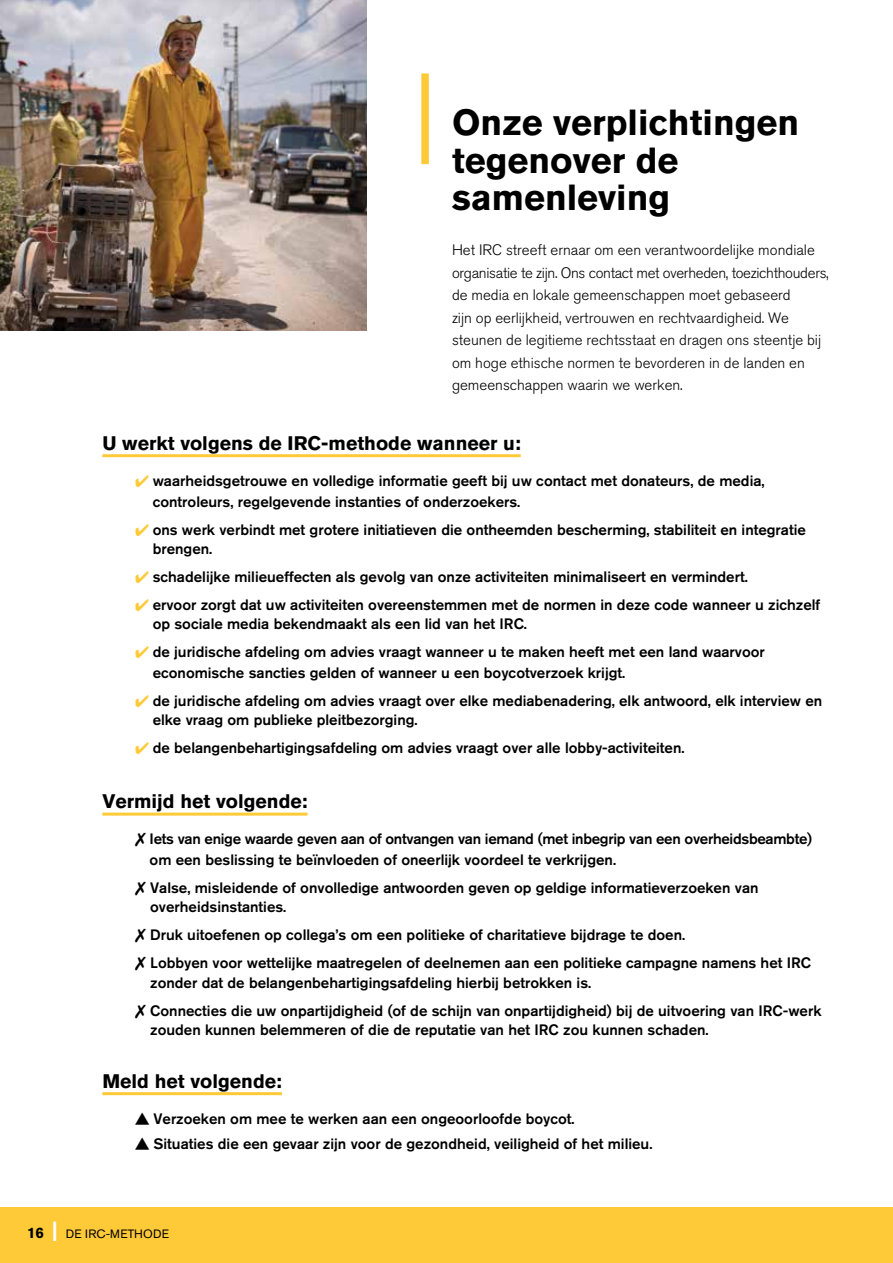
<style>
.page{position:relative;width:893px;height:1263px;background:#fff}
.page>*{position:absolute;margin:0;border:0;box-sizing:border-box;transform-origin:0 0}
.t1{font:700 36px/37.5px "Akzidenz Grotesk BE";color:#000}
.t2{font:700 19.5px "Akzidenz Grotesk BE";color:#000}
.t3{font:500 15px/19.5px "Akzidenz Grotesk BE";color:#000}
.t4{font:300 15px/22.5px "Akzidenz Grotesk BE";color:#000}
.t5{font:500 15px/21px "Akzidenz Grotesk BE";letter-spacing:-.02em;color:#000}
.t6{font:12px "Akzidenz Grotesk BE";letter-spacing:.02em;color:#000}
.s1{color:#ffca38}
.s2{font-weight:700;font-size:15px}
.s3{font-weight:700;font-size:21px;color:#fff}
</style>
<div class="page">
<div style="left:0;top:1207px;width:893px;height:56px;background:#ffca38"></div>
<img style="left:0;top:0;width:366px;height:330px">
<div style="left:421px;top:73px;width:8px;height:91px;background:#ffca38"></div>
<hr style="left:102px;top:454px;width:419px;height:3px;background:#ffca38">
<hr style="left:102px;top:813px;width:206px;height:3px;background:#ffca38">
<hr style="left:102px;top:1092px;width:180px;height:3px;background:#ffca38">
<h1 class="t1" style="left:452px;top:104px;width:349px">Onze verplichtingen tegenover de samenleving</h1>
<p class="t4" style="left:452px;top:239px;width:378px">Het IRC streeft ernaar om een verantwoordelijke mondiale organisatie te zijn. Ons contact met overheden, toezichthouders, de media en lokale gemeenschappen moet gebaseerd<br>zijn op eerlijkheid, vertrouwen en rechtvaardigheid. We steunen de legitieme rechtsstaat en dragen ons steentje bij om hoge ethische normen te bevorderen in de landen en gemeenschappen waarin we werken.</p>
<h2 class="t2" style="left:102px;top:432px;width:420px">U werkt volgens de IRC-methode wanneer u:</h2>
<p class="t3" style="left:153px;top:470px;width:613px;line-height:21px;text-indent:-18px"><span class="s1">✔</span> waarheidsgetrouwe en volledige informatie geeft bij uw contact met donateurs, de media, controleurs, regelgevende instanties of onderzoekers.</p>
<p class="t3" style="left:153px;top:519px;width:655px;text-indent:-18px"><span class="s1">✔</span> ons werk verbindt met grotere initiatieven die ontheemden bescherming, stabiliteit en integratie brengen.</p>
<p class="t3" style="left:135px;top:567px;width:615px"><span class="s1">✔</span> schadelijke milieueffecten als gevolg van onze activiteiten minimaliseert en vermindert.</p>
<p class="t3" style="left:153px;top:594px;width:669px;text-indent:-18px"><span class="s1">✔</span> ervoor zorgt dat uw activiteiten overeenstemmen met de normen in deze code wanneer u zichzelf op sociale media bekendmaakt als een lid van het IRC.</p>
<p class="t3" style="left:153px;top:641px;width:614px;line-height:21px;text-indent:-18px"><span class="s1">✔</span> de juridische afdeling om advies vraagt wanneer u te maken heeft met een land waarvoor economische sancties gelden of wanneer u een boycotverzoek krijgt.</p>
<p class="t3" style="left:153px;top:691px;width:671px;text-indent:-18px"><span class="s1">✔</span> de juridische afdeling om advies vraagt over elke mediabenadering, elk antwoord, elk interview en elke vraag om publieke pleitbezorging.</p>
<p class="t3" style="left:135px;top:738px;width:551px"><span class="s1">✔</span> de belangenbehartigingsafdeling om advies vraagt over alle lobby-activiteiten.</p>
<h2 class="t2" style="left:102px;top:790px;width:207px">Vermijd het volgende:</h2>
<p class="t5" style="left:150px;top:828px;width:664px">Iets van enige waarde geven aan of ontvangen van iemand (met inbegrip van een overheidsbeambte) om een beslissing te beïnvloeden of oneerlijk voordeel te verkrijgen.</p>
<p class="t3" style="left:150px;top:878px;width:610px">Valse, misleidende of onvolledige antwoorden geven op geldige informatieverzoeken van overheidsinstanties.</p>
<p class="t3" style="left:150px;top:921px;width:662px;line-height:27.9px">Druk uitoefenen op collega’s om een politieke of charitatieve bijdrage te doen.<br>Lobbyen voor wettelijke maatregelen of deelnemen aan een politieke campagne namens het IRC</p>
<p class="t3" style="left:150px;top:968px;width:673px;line-height:27.9px">zonder dat de belangenbehartigingsafdeling hierbij betrokken is.<br>Connecties die uw onpartijdigheid (of de schijn van onpartijdigheid) bij de uitvoering van IRC-werk</p>
<p class="t3" style="left:150px;top:1020px;width:560px">zouden kunnen belemmeren of die de reputatie van het IRC zou kunnen schaden.</p>
<h2 class="t2" style="left:102px;top:1069px;width:181px">Meld het volgende:</h2>
<p class="t3" style="left:135px;top:1108px;width:441px">▲ Verzoeken om mee te werken aan een ongeoorloofde boycot.</p>
<p class="t3" style="left:135px;top:1133px;width:519px">▲ Situaties die een gevaar zijn voor de gezondheid, veiligheid of het milieu.</p>
<p class="t6" style="left:27px;top:1226px;width:144px"><span class="s2">16</span> <span class="s3">|</span> DE IRC-METHODE</p>
</div>
